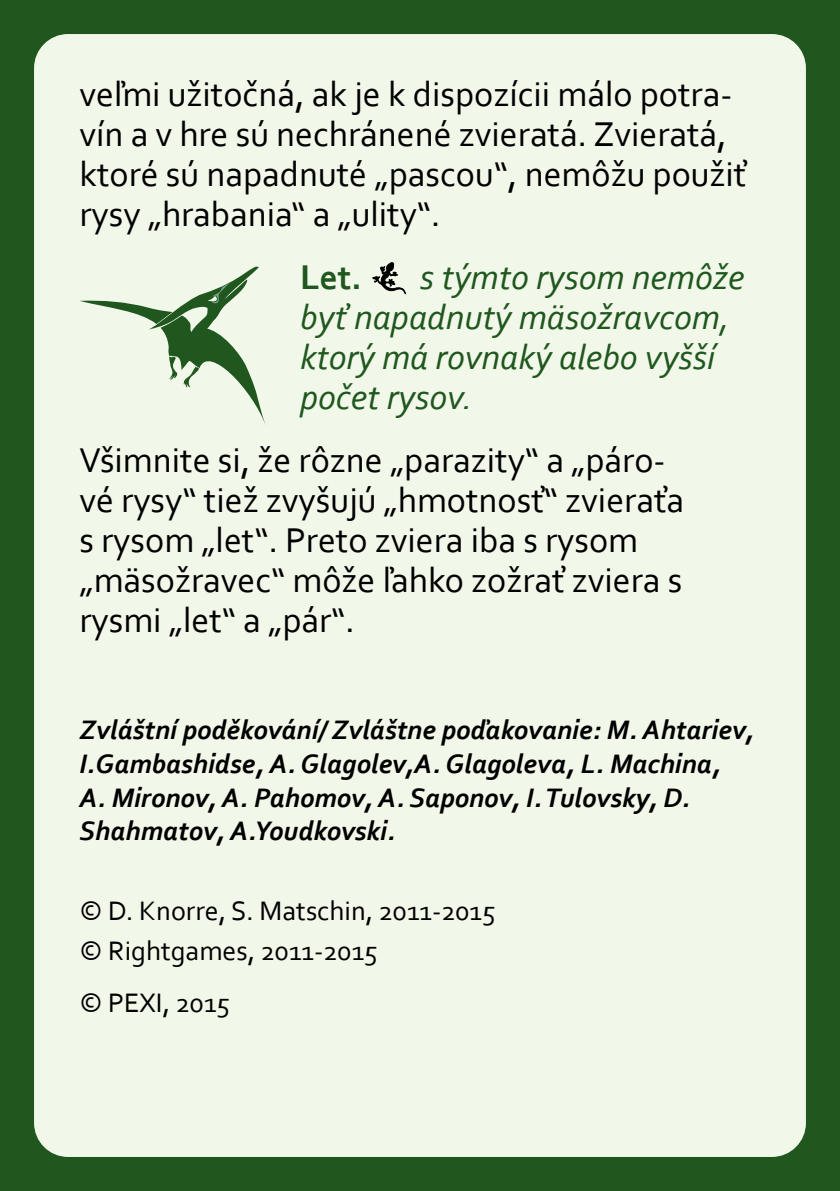
<style>
.page{position:relative;width:840px;height:1191px;background:#fff}
.page>*{position:absolute;margin:0;border:0;box-sizing:border-box;transform-origin:0 0}
.t1{font:36px/40px "Corbel";color:#000}
.t2{font:italic 36px/40px "Corbel";color:#1f571e}
.t3{font:700 36px "Corbel";color:#1f571e}
.t4{font:italic 700 28px/33.6px "Corbel";color:#000}
.t5{font:28px/40px "Corbel";color:#000}
</style>
<div class="page">
<div style="left:0;top:0;width:839px;height:1191px;background:#1f571e"></div>
<div style="left:34px;top:34px;width:771px;height:1123px;background:#f1f7e9;border-radius:34px"></div>
<svg style="left:80px;top:266px;width:186px;height:159px"></svg>
<svg style="left:372px;top:262px;width:35px;height:33px"></svg>
<p class="t1" style="left:79px;top:73px;width:668px">veľmi užitočná, ak je k dispozícii málo potra&shy;vín a v hre sú nechránené zvieratá. Zvieratá, ktoré sú napadnuté „pascou“, nemôžu použiť rysy „hrabania“ a „ulity“.</p>
<p class="t3" style="left:300px;top:255px;width:63px">Let.</p>
<p class="t2" style="left:300px;top:256px;width:446px;text-indent:120px">s týmto rysom nemôže byť napadnutý mäsožravcom, ktorý má rovnaký alebo vyšší počet rysov.</p>
<p class="t1" style="left:79px;top:439px;width:606px">Všimnite si, že rôzne „parazity“ a „páro&shy;vé rysy“ tiež zvyšujú „hmotnosť“ zvieraťa s rysom „let“. Preto zviera iba s rysom „mäsožravec“ môže ľahko zožrať zviera s rysmi „let“ a „pár“.</p>
<p class="t4" style="left:79px;top:712px;width:675px">Zvláštní poděkování/ Zvláštne poďakovanie: M. Ahtariev, I.Gambashidse, A. Glagolev,A. Glagoleva, L. Machina, A. Mironov, A. Pahomov, A. Saponov, I. Tulovsky, D.<br>Shahmatov, A.Youdkovski.</p>
<p class="t5" style="left:79px;top:890px;width:417px">© D. Knorre, S. Matschin, 2011-2015 © Rightgames, 2011-2015</p>
<p class="t5" style="left:79px;top:981px;width:152px">© PEXI, 2015</p>
</div>
